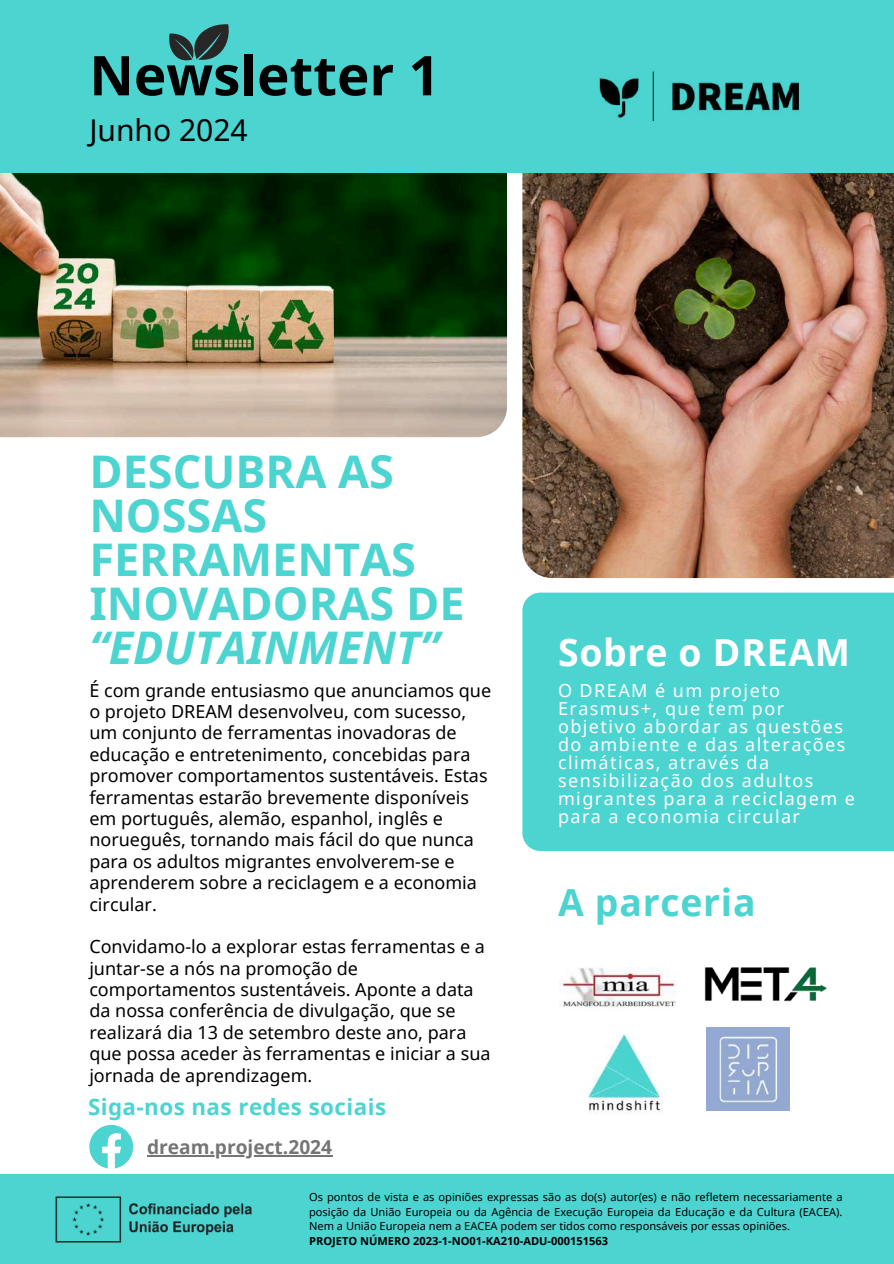
<style>
.page{position:relative;width:894px;height:1264px;background:#fff}
.page>*{position:absolute;margin:0;border:0;box-sizing:border-box;transform-origin:0 0}
.t1{font:700 54.75px "Noto Sans";color:#000}
.t2{font:700 45px/43.8px "Noto Sans";color:#4cd4d1}
.t3{font:italic 700 45px "Noto Sans";color:#4cd4d1}
.t4{font:700 37.35px "Noto Sans";letter-spacing:.02em;color:#fff}
.t5{font:700 37.35px "Noto Sans";letter-spacing:.02em;color:#4cd4d1}
.t6{font:30px "Noto Sans";color:#000}
.t7{font:700 22.35px "Noto Sans";letter-spacing:.02em;color:#4cd4d1}
.t8{font:700 19.2px "Noto Sans";color:#767575}
.t9{font:18px/21.3px "Noto Sans";color:#000}
.t10{font:18px/18px "Noto Sans";letter-spacing:.08em;color:#fff}
.t11{font:11.1px/14.7px "Noto Sans";color:#000;text-align:justify}
.t12{font:700 11.1px "Noto Sans";color:#000}
</style>
<div class="page">
<img style="left:522px;top:173px;width:371px;height:405px">
<img style="left:0;top:173px;width:507px;height:264px">
<div style="left:522px;top:592px;width:371px;height:259px;background:#4cd4d1"></div>
<div style="left:0;top:0;width:893px;height:173px;background:#4cd4d1"></div>
<div style="left:0;top:1174px;width:893px;height:89px;background:#4cd4d1"></div>
<svg style="left:169px;top:24px;width:60px;height:37px"></svg>
<img style="left:599px;top:71px;width:201px;height:50px">
<img style="left:559px;top:967px;width:117px;height:40px">
<img style="left:704px;top:967px;width:122px;height:35px">
<img style="left:582px;top:1034px;width:81px;height:79px">
<img style="left:706px;top:1027px;width:83px;height:83px">
<svg style="left:89px;top:1124px;width:44px;height:44px"></svg>
<hr style="left:147px;top:1155px;width:185px;height:1px;background:#767575">
<img style="left:55px;top:1196px;width:197px;height:47px">
<h1 class="t1" style="left:89px;top:37px;width:352px">Newsletter 1</h1>
<h3 class="t6" style="left:89px;top:109px;width:160px">Junho 2024</h3>
<h2 class="t2" style="left:89px;top:448px;width:376px">DESCUBRA AS<br>NOSSAS<br>FERRAMENTAS<br>INOVADORAS DE</h2>
<h2 class="t3" style="left:89px;top:615px;width:351px">“EDUTAINMENT”</h2>
<p class="t9" style="left:89px;top:679px;width:403px">É com grande entusiasmo que anunciamos que o projeto DREAM desenvolveu, com sucesso, um conjunto de ferramentas inovadoras de educação e entretenimento, concebidas para promover comportamentos sustentáveis. Estas ferramentas estarão brevemente disponíveis em português, alemão, espanhol, inglês e norueguês, tornando mais fácil do que nunca para os adultos migrantes envolverem-se e aprenderem sobre a reciclagem e a economia circular.</p>
<p class="t9" style="left:89px;top:935px;width:402px">Convidamo-lo a explorar estas ferramentas e a juntar-se a nós na promoção de comportamentos sustentáveis. Aponte a data da nossa conferência de divulgação, que se realizará dia 13 de setembro deste ano, para que possa aceder às ferramentas e iniciar a sua jornada de aprendizagem.</p>
<p class="t7" style="left:88px;top:1090px;width:299px">Siga-nos nas redes sociais</p>
<p class="t8" style="left:147px;top:1133px;width:186px">dream.project.2024</p>
<h3 class="t4" style="left:558px;top:625px;width:293px">Sobre o DREAM</h3>
<p class="t10" style="left:558px;top:681px;width:298px">O DREAM é um projeto<br>Erasmus+, que tem por objetivo abordar as questões do ambiente e das alterações climáticas, através da sensibilização dos adultos migrantes para a reciclagem e para a economia circular</p>
<h3 class="t5" style="left:558px;top:876px;width:199px">A parceria</h3>
<p class="t11" style="left:309px;top:1189px;width:535px">Os pontos de vista e as opiniões expressas são as do(s) autor(es) e não refletem necessariamente a posição da União Europeia ou da Agência de Execução Europeia da Educação e da Cultura (EACEA).<br>Nem a União Europeia nem a EACEA podem ser tidos como responsáveis por essas opiniões.</p>
<p class="t12" style="left:309px;top:1233px;width:300px">PROJETO NÚMERO 2023-1-NO01-KA210-ADU-000151563</p>
</div>
